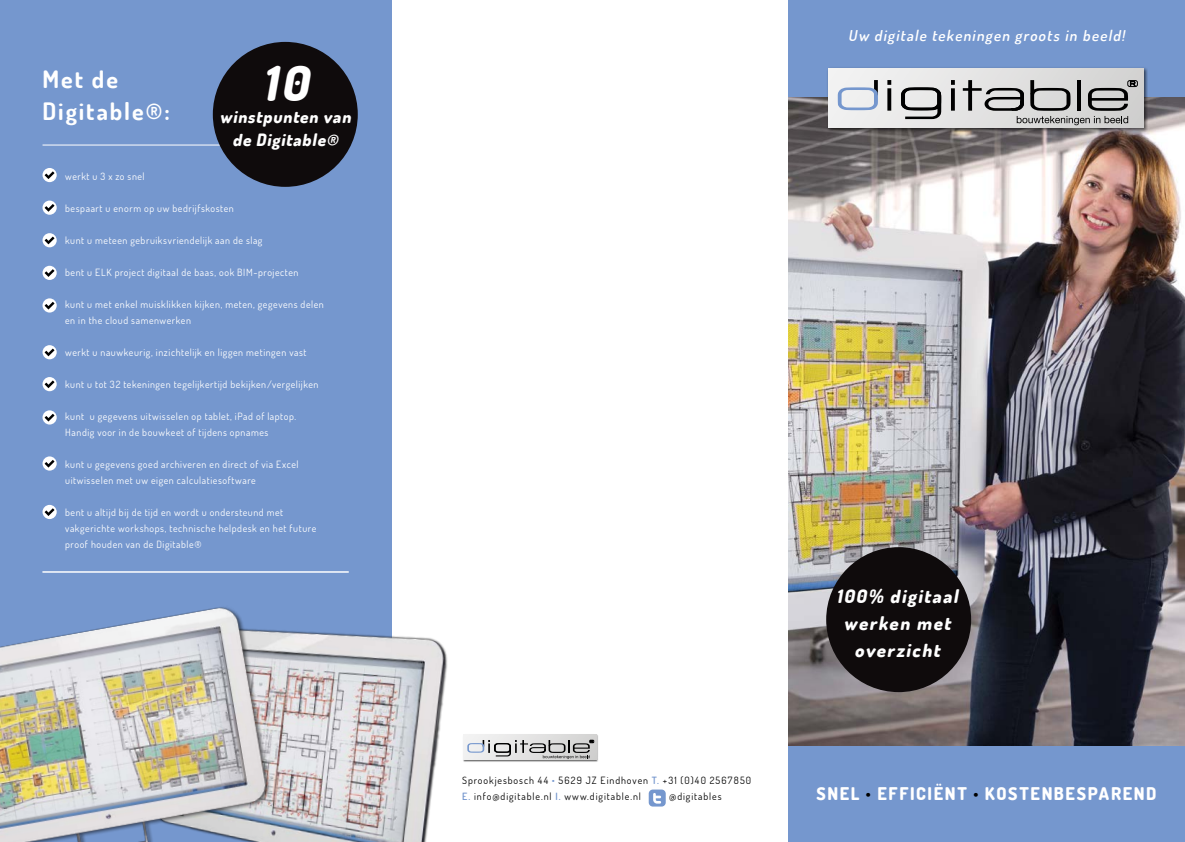
<style>
.page{position:relative;width:1185px;height:842px;background:#fff}
.page>*{position:absolute;margin:0;border:0;box-sizing:border-box;transform-origin:0 0}
.t1{font:italic 800 48px "Dosis";color:#fff}
.t2{font:700 24px/32px "Dosis";letter-spacing:.08em;color:#fff}
.t3{font:italic 800 18.5px/27px "Dosis";color:#fff;text-align:center}
.t4{font:800 17.5px "Dosis";letter-spacing:.095em;color:#fff}
.t5{font:italic 800 17px/23px "Dosis";color:#fff;text-align:center}
.t6{font:italic 600 15px "Dosis";color:#fff}
.t7{font:10px/16px "Dosis";letter-spacing:.055em;color:#fff}
.t8{font:10px/16px "Dosis";letter-spacing:.09em;color:#000}
.s1{color:#7597ce}
.s2{font-weight:600;color:#7597ce}
.s3{font-family:"Lato";font-weight:900;color:#000}
</style>
<div class="page">
<div style="left:788px;top:0;width:397px;height:842px;background:#7597ce"></div>
<div style="left:0;top:0;width:391px;height:842px;background:#7597ce"></div>
<div style="left:43px;top:168px;width:14px;height:14px;background:#fff;border-radius:50%"></div>
<svg style="left:45px;top:171px;width:10px;height:8px"></svg>
<div style="left:43px;top:201px;width:14px;height:14px;background:#fff;border-radius:50%"></div>
<svg style="left:45px;top:204px;width:10px;height:8px"></svg>
<div style="left:43px;top:233px;width:14px;height:14px;background:#fff;border-radius:50%"></div>
<svg style="left:45px;top:237px;width:10px;height:7px"></svg>
<div style="left:43px;top:266px;width:14px;height:14px;background:#fff;border-radius:50%"></div>
<svg style="left:45px;top:269px;width:10px;height:8px"></svg>
<svg style="left:43px;top:298px;width:14px;height:15px"></svg>
<svg style="left:45px;top:302px;width:10px;height:8px"></svg>
<div style="left:43px;top:345px;width:14px;height:14px;background:#fff;border-radius:50%"></div>
<svg style="left:45px;top:349px;width:10px;height:7px"></svg>
<div style="left:43px;top:377px;width:14px;height:14px;background:#fff;border-radius:50%"></div>
<svg style="left:45px;top:380px;width:10px;height:8px"></svg>
<div style="left:43px;top:410px;width:14px;height:14px;background:#fff;border-radius:50%"></div>
<svg style="left:45px;top:414px;width:10px;height:7px"></svg>
<svg style="left:43px;top:456px;width:14px;height:15px"></svg>
<svg style="left:45px;top:460px;width:10px;height:8px"></svg>
<div style="left:43px;top:505px;width:14px;height:14px;background:#fff;border-radius:50%"></div>
<svg style="left:45px;top:508px;width:10px;height:8px"></svg>
<hr style="left:43px;top:145px;width:306px;height:1px;background:#fff">
<hr style="left:43px;top:572px;width:306px;height:1px;background:#fff">
<img style="left:788px;top:98px;width:397px;height:647px">
<img style="left:825px;top:67px;width:323px;height:66px">
<div style="left:828px;top:68px;width:315px;height:59px;background:linear-gradient(to right,#f3f3f3,#d3d3d2)"></div>
<svg style="left:887px;top:80px;width:4px;height:31px"></svg>
<svg style="left:951px;top:80px;width:4px;height:31px"></svg>
<svg style="left:901px;top:87px;width:40px;height:32px"></svg>
<div style="left:1127px;top:80px;width:11px;height:7px;border:1px solid #000;border-radius:2px"></div>
<svg style="left:963px;top:80px;width:172px;height:45px;background:#adacac"></svg>
<svg style="left:1030px;top:80px;width:4px;height:14px"></svg>
<svg style="left:874px;top:80px;width:4px;height:7px"></svg>
<svg style="left:838px;top:87px;width:40px;height:23px"></svg>
<img style="left:463px;top:734px;width:135px;height:28px">
<svg style="left:463px;top:735px;width:133px;height:25px;background:#c2c2c3"></svg>
<div style="left:826px;top:547px;width:145px;height:145px;background:#0f0b0c;border-radius:50%"></div>
<div style="left:213px;top:42px;width:145px;height:145px;background:#0f0b0c;border-radius:50%"></div>
<img style="left:289px;top:604px;width:159px;height:238px">
<img style="left:0;top:607px;width:289px;height:235px">
<div style="left:649px;top:789px;width:17px;height:17px;background:#7597ce;border-radius:4px"></div>
<svg style="left:653px;top:793px;width:8px;height:11px"></svg>
<h2 class="t2" style="left:43px;top:63px;width:129px">Met de<br>Digitable®:</h2>
<h1 class="t1" style="left:262px;top:53px;width:58px">10</h1>
<h3 class="t5" style="left:220px;top:104px;width:136px">winstpunten van de Digitable®</h3>
<p class="t7" style="left:65px;top:168px;width:81px">werkt u 3 x zo snel</p>
<p class="t7" style="left:65px;top:200px;width:170px">bespaart u enorm op uw bedrijfskosten</p>
<p class="t7" style="left:65px;top:232px;width:199px">kunt u meteen gebruiksvriendelijk aan de slag</p>
<p class="t7" style="left:65px;top:264px;width:235px">bent u ELK project digitaal de baas, ook BIM-projecten</p>
<p class="t7" style="left:65px;top:296px;width:260px">kunt u met enkel muisklikken kijken, meten, gegevens delen en in the cloud samenwerken</p>
<p class="t7" style="left:65px;top:344px;width:243px">werkt u nauwkeurig, inzichtelijk en liggen metingen vast</p>
<p class="t7" style="left:65px;top:376px;width:255px">kunt u tot 32 tekeningen tegelijkertijd bekijken/vergelijken</p>
<p class="t7" style="left:65px;top:408px;width:232px">kunt u gegevens uitwisselen op tablet, iPad of laptop.<br>Handig voor in de bouwkeet of tijdens opnames</p>
<p class="t7" style="left:65px;top:456px;width:235px">kunt u gegevens goed archiveren en direct of via Excel uitwisselen met uw eigen calculatiesoftware</p>
<p class="t7" style="left:65px;top:504px;width:253px">bent u altijd bij de tijd en wordt u ondersteund met vakgerichte workshops, technische helpdesk en het future proof houden van de Digitable®</p>
<h3 class="t6" style="left:848px;top:26px;width:281px">Uw digitale tekeningen groots in beeld!</h3>
<p class="t8" style="left:462px;top:772px;width:291px">Sprookjesbosch 44 <span class="s1">•</span> 5629 JZ Eindhoven <span class="s2">T.</span> +31 (0)40 2567850<br><span class="s2">E.</span> info@digitable.nl <span class="s2">I.</span> www.digitable.nl</p>
<p class="t8" style="left:669px;top:788px;width:54px">@digitables</p>
<h3 class="t3" style="left:836px;top:583px;width:127px">100% digitaal werken met overzicht</h3>
<h3 class="t4" style="left:816px;top:782px;width:341px">SNEL <span class="s3">·</span> EFFICIËNT <span class="s3">·</span> KOSTENBESPAREND</h3>
</div>
